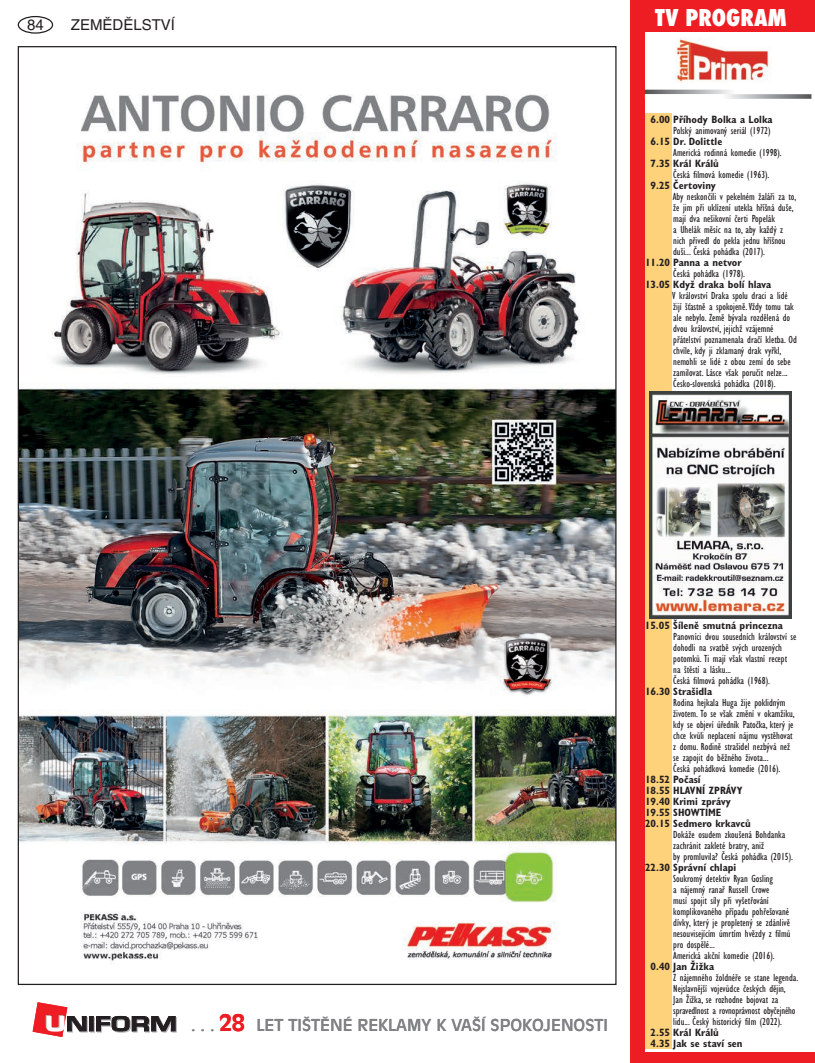
<style>
.page{position:relative;width:815px;height:1063px;background:#fff}
.page>*{position:absolute;margin:0;border:0;box-sizing:border-box;transform-origin:0 0}
.t1{font:800 condensed 22.5px "Futura";color:#fff}
.t2{font:16.25px "Antique Olive CE";color:#808285}
.t3{font:15px "Helvetica CE";color:#231f20}
.t4{font:condensed 10.62px/11px "Gill Sans CE";color:#231f20}
.t5{font:700 condensed 10.62px/11px "Gill Sans CE";color:#231f20}
.s1{font-weight:700;font-size:22.5px;color:#ee1d23}
</style>
<div class="page">
<div style="left:18px;top:16px;width:35px;height:18px;border:1px solid #231f20;border-radius:50%"></div>
<div style="left:90px;top:1017px;width:5px;height:15px;border:1px solid #bcbdc0"></div>
<hr style="left:89px;top:1017px;width:4px;height:14px;background:#231f20">
<div style="left:89px;top:1016px;width:5px;height:15px;border:1px solid #231f20"></div>
<svg style="left:96px;top:1016px;width:81px;height:16px"></svg>
<svg style="left:33px;top:1002px;width:55px;height:35px"></svg>
<div style="left:631px;top:0;width:184px;height:32px;background:#ee1d23"></div>
<div style="left:631px;top:0;width:14px;height:1063px;background:#ee1d23"></div>
<div style="left:631px;top:1052px;width:184px;height:11px;background:#ee1d23"></div>
<div style="left:645px;top:113px;width:26px;height:936px;background:#fed17b"></div>
<svg style="left:645px;top:90px;width:166px;height:9px"></svg>
<img style="left:675px;top:37px;width:96px;height:45px">
<img style="left:650px;top:392px;width:141px;height:226px">
<img style="left:20px;top:94px;width:595px;height:868px">
<h3 class="t3" style="left:27px;top:16px;width:18px">84</h3>
<h3 class="t3" style="left:71px;top:16px;width:106px">ZEMĚDĚLSTVÍ</h3>
<h1 class="t1" style="left:655px;top:2px;width:133px">TV PROGRAM</h1>
<p class="t5" style="left:651px;top:114px;width:124px">6.00 Příhody Bolka a Lolka</p>
<p class="t4" style="left:673px;top:125px;width:99px">Polský animovaný seriál (1972)</p>
<p class="t5" style="left:651px;top:136px;width:73px">6.15 Dr. Dolittle</p>
<p class="t4" style="left:673px;top:147px;width:110px">Americká rodinná komedie (1998).</p>
<p class="t5" style="left:651px;top:158px;width:70px">7.35 Král Králů</p>
<p class="t4" style="left:673px;top:169px;width:98px">Česká filmová komedie (1963).</p>
<p class="t5" style="left:651px;top:180px;width:67px">9.25 Čertoviny</p>
<p class="t4" style="left:673px;top:191px;width:125px">Aby neskončili v pekelném žaláři za to, že jim při uklízení utekla hříšná duše, mají dva nešikovní čerti Popelák<br>a Uhelák měsíc na to, aby každý z nich přivedl do pekla jednu hříšnou duši... Česká pohádka (2017).</p>
<p class="t5" style="left:645px;top:257px;width:98px">11.20 Panna a netvor</p>
<p class="t4" style="left:673px;top:268px;width:73px">Česká pohádka (1978).</p>
<p class="t5" style="left:645px;top:279px;width:128px">13.05 Když draka bolí hlava</p>
<p class="t4" style="left:672px;top:290px;width:126px">V království Draka spolu draci a lidé žijí šťastně a spokojeně. Vždy tomu tak ale nebylo. Země bývala rozdělená do dvou království, jejichž vzájemné přátelství poznamenala dračí kletba. Od chvíle, kdy ji zklamaný drak vyřkl, nemohli se lidé z obou zemí do sebe zamilovat. Lásce však poručit nelze...<br>Česko-slovenská pohádka (2018).</p>
<h2 class="t2" style="left:191px;top:1016px;width:418px">. . . <span class="s1">28</span> LET TIŠTĚNÉ REKLAMY K VAŠÍ SPOKOJENOSTI</h2>
<p class="t5" style="left:645px;top:620px;width:140px">15.05 Šíleně smutná princezna</p>
<p class="t4" style="left:673px;top:631px;width:125px">Panovníci dvou sousedních království se dohodli na svatbě svých urozených potomků. Ti mají však vlastní recept na štěstí a lásku...<br>Česká filmová pohádka (1968).</p>
<p class="t5" style="left:645px;top:686px;width:69px">16.30 Strašidla</p>
<p class="t4" style="left:673px;top:697px;width:123px">Rodina hejkala Huga žije poklidným životem. To se však změní v okamžiku, kdy se objeví úředník Patočka, který je chce kvůli neplacení nájmu vystěhovat z domu. Rodině strašidel nezbývá než se zapojit do běžného života...<br>Česká pohádková komedie (2016).</p>
<p class="t5" style="left:645px;top:774px;width:107px">18.52 Počasí<br>18.55 HLAVNÍ ZPRÁVY<br>19.40 Krimi zprávy<br>19.55 SHOWTIME<br>20.15 Sedmero krkavců</p>
<p class="t4" style="left:673px;top:829px;width:121px">Dokáže osudem zkoušená Bohdanka zachránit zakleté bratry, aniž<br>by promluvila? Česká pohádka (2015).</p>
<p class="t5" style="left:645px;top:862px;width:93px">22.30 Správní chlapi</p>
<p class="t4" style="left:673px;top:873px;width:119px">Soukromý detektiv Ryan Gosling<br>a nájemný ranař Russell Crowe<br>musí spojit síly při vyšetřování komplikovaného případu pohřešované dívky, který je propletený se zdánlivě nesouvisejícím úmrtím hvězdy z filmů pro dospělé...<br>Americká akční komedie (2016).</p>
<p class="t5" style="left:651px;top:961px;width:65px">0.40 Jan Žižka</p>
<p class="t4" style="left:673px;top:972px;width:127px">Z nájemného žoldnéře se stane legenda.<br>Nejslavnější vojevůdce českých dějin,<br>Jan Žižka, se rozhodne bojovat za spravedlnost a rovnoprávnost obyčejného lidu... Český historický film (2022).</p>
<p class="t5" style="left:651px;top:1027px;width:93px">2.55 Král Králů<br>4.35 Jak se staví sen</p>
</div>
